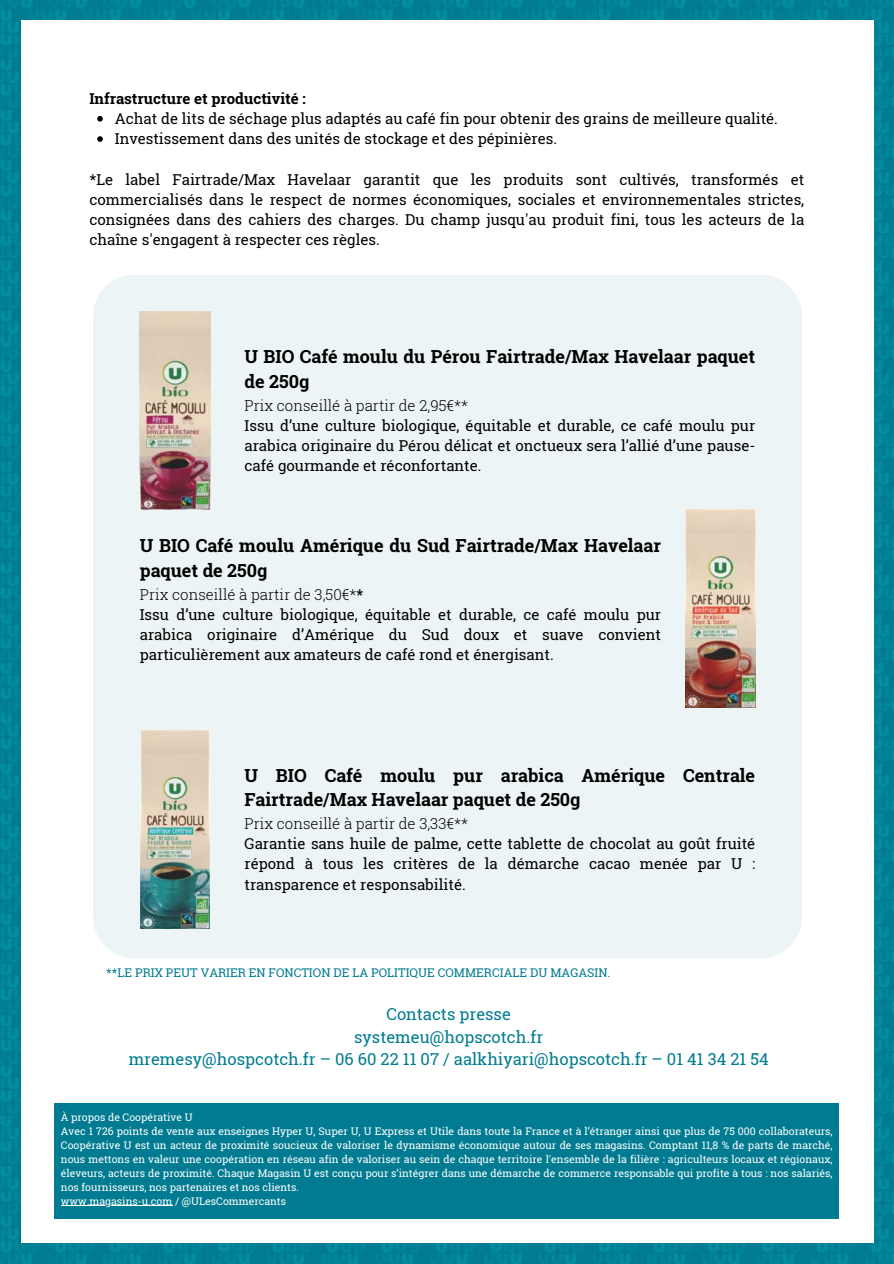
<style>
.page{position:relative;width:894px;height:1264px;background:#fff}
.page>*{position:absolute;margin:0;border:0;box-sizing:border-box;transform-origin:0 0}
.t1{font:700 18px/24.8px "Roboto Slab";color:#000}
.t2{font:16.5px/22.5px "Roboto Slab";color:#007b91;text-align:center}
.t3{font:15px/20.2px "Roboto Slab";color:#000;text-align:justify}
.t4{font:300 15px "Roboto Slab";color:#000}
.t5{font:700 15px "Roboto Slab";color:#000}
.t6{font:12px "Roboto Slab";color:#007b91}
.t7{font:10.5px/14px "Roboto Slab";color:#fff}
.s1{font-weight:300}
.s2{font-weight:700}
</style>
<div class="page">
<img style="left:0;top:0;width:893px;height:1263px">
<div style="left:21px;top:21px;width:851px;height:1221px;background:#fff"></div>
<div style="left:54px;top:1102px;width:785px;height:116px;background:#007b91"></div>
<div style="left:93px;top:275px;width:707px;height:683px;background:#edf4f5"></div>
<img style="left:140px;top:311px;width:71px;height:198px">
<img style="left:685px;top:509px;width:70px;height:198px">
<img style="left:140px;top:730px;width:70px;height:198px">
<hr style="left:61px;top:1205px;width:111px;height:1px;background:#fff">
<svg style="left:97px;top:116px;width:6px;height:6px"></svg>
<svg style="left:97px;top:136px;width:6px;height:6px"></svg>
<p class="t5" style="left:89px;top:88px;width:218px">Infrastructure et productivité :</p>
<p class="t3" style="left:115px;top:108px;width:664px">Achat de lits de séchage plus adaptés au café fin pour obtenir des grains de meilleure qualité.<br>Investissement dans des unités de stockage et des pépinières.</p>
<p class="t3" style="left:89px;top:169px;width:716px">*Le label Fairtrade/Max Havelaar garantit que les produits sont cultivés, transformés et commercialisés dans le respect de normes économiques, sociales et environnementales strictes, consignées dans des cahiers des charges. Du champ jusqu'au produit fini, tous les acteurs de la chaîne s'engagent à respecter ces règles.</p>
<p class="t1" style="left:244px;top:344px;width:512px">U BIO Café moulu du Pérou Fairtrade/Max Havelaar paquet de 250g</p>
<p class="t4" style="left:244px;top:395px;width:225px">Prix conseillé à partir de 2,95€**</p>
<p class="t3" style="left:244px;top:415px;width:512px">Issu d’une culture biologique, équitable et durable, ce café moulu pur arabica originaire du Pérou délicat et onctueux sera l’allié d’une pause&shy;café gourmande et réconfortante.</p>
<p class="t1" style="left:140px;top:533px;width:522px">U BIO Café moulu Amérique du Sud Fairtrade/Max Havelaar paquet de 250g</p>
<p class="t3" style="left:140px;top:583px;width:522px;text-align:left"><span class="s1">Prix conseillé à partir de 3,50€*</span><span class="s2">*<br></span>Issu d’une culture biologique, équitable et durable, ce café moulu pur arabica originaire d’Amérique du Sud doux et suave convient particulièrement aux amateurs de café rond et énergisant.</p>
<p class="t1" style="left:244px;top:762px;width:512px">U BIO Café moulu pur arabica Amérique Centrale<br>Fairtrade/Max Havelaar paquet de 250g</p>
<p class="t4" style="left:244px;top:813px;width:225px">Prix conseillé à partir de 3,33€**</p>
<p class="t3" style="left:244px;top:833px;width:512px">Garantie sans huile de palme, cette tablette de chocolat au goût fruité répond à tous les critères de la démarche cacao menée par U : transparence et responsabilité.</p>
<p class="t6" style="left:106px;top:964px;width:505px">**LE PRIX PEUT VARIER EN FONCTION DE LA POLITIQUE COMMERCIALE DU MAGASIN.</p>
<p class="t2" style="left:129px;top:1002px;width:641px">Contacts presse<br>systemeu@hopscotch.fr<br>mremesy@hospcotch.fr – 06 60 22 11 07 / aalkhiyari@hopscotch.fr – 01 41 34 21 54</p>
<p class="t7" style="left:61px;top:1109px;width:773px">À propos de Coopérative U<br>Avec 1 726 points de vente aux enseignes Hyper U, Super U, U Express et Utile dans toute la France et à l’étranger ainsi que plus de 75 000 collaborateurs, Coopérative U est un acteur de proximité soucieux de valoriser le dynamisme économique autour de ses magasins. Comptant 11,8 % de parts de marché, nous mettons en valeur une coopération en réseau afin de valoriser au sein de chaque territoire l'ensemble de la filière : agriculteurs locaux et régionaux, éleveurs, acteurs de proximité. Chaque Magasin U est conçu pour s’intégrer dans une démarche de commerce responsable qui profite à tous : nos salariés, nos fournisseurs, nos partenaires et nos clients.<br>www.magasins-u.com / @ULesCommercants</p>
</div>
